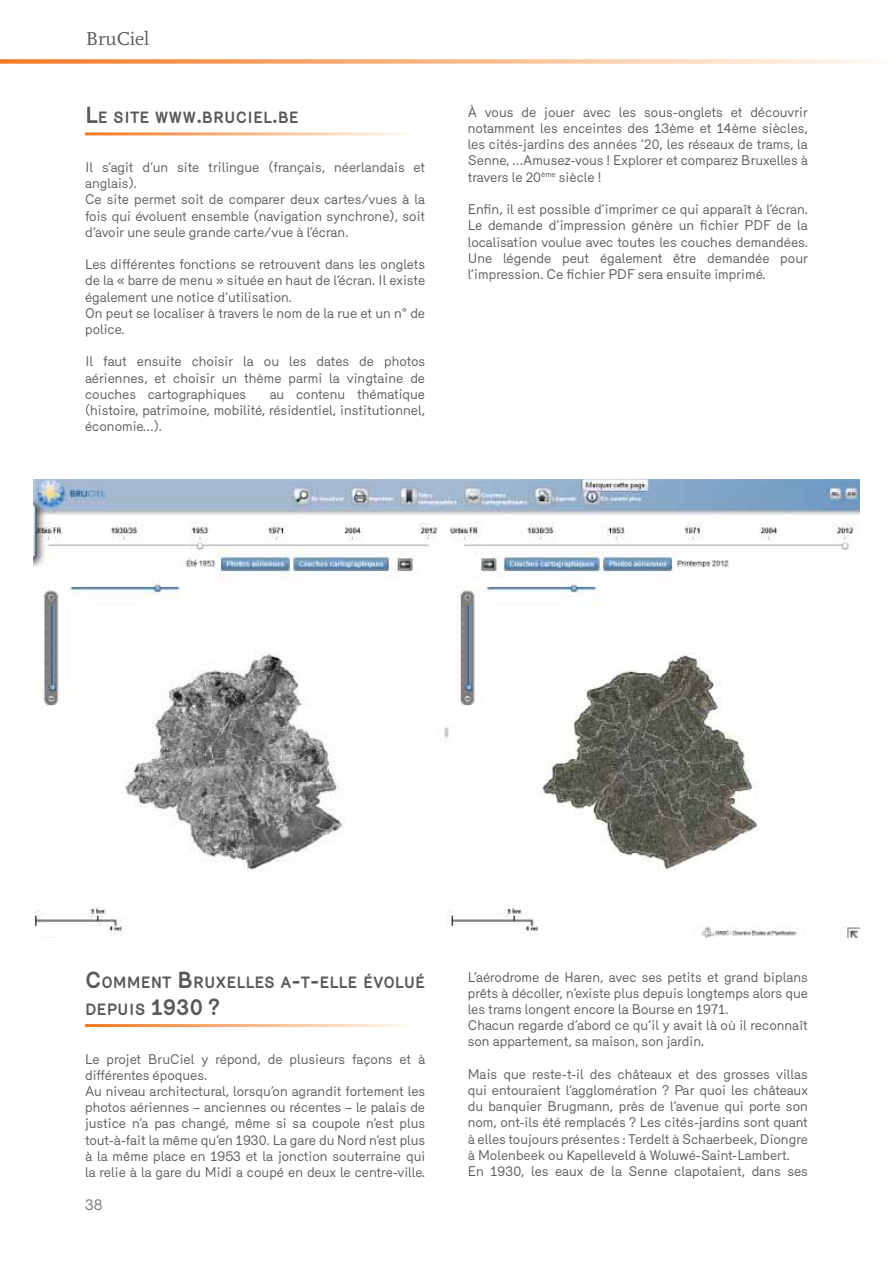
<style>
.page{position:relative;width:893px;height:1263px;background:#fff}
.page>*{position:absolute;margin:0;border:0;box-sizing:border-box;transform-origin:0 0}
.t1{font:19.5px "Scala LF";color:#58595b}
.t2{font:700 15.75px/27px "Mercury";color:#58595b}
.t3{font:15px "Mercury";color:#77787b}
.t4{font:13.5px/16.2px "Mercury";color:#58595b}
.s1{font-size:22.5px}
</style>
<div class="page">
<svg style="left:0;top:59px;width:875px;height:5px;background:#fabe93"></svg>
<img style="left:34px;top:479px;width:825px;height:459px">
<h1 class="t1" style="left:86px;top:28px;width:65px">BruCiel</h1>
<p class="t2" style="left:85px;top:104px;width:215px"><span class="s1">L</span>E SITE WWW<span class="s1">.</span>BRUCIEL<span class="s1">.</span>BE</p>
<p class="t4" style="left:85px;top:159px;width:342px">Il s’agit d’un site trilingue (français, néerlandais et anglais).<br>Ce site permet soit de comparer deux cartes/vues à la fois qui évoluent ensemble (navigation synchrone), soit d’avoir une seule grande carte/vue à l’écran.</p>
<p class="t4" style="left:85px;top:256px;width:342px">Les différentes fonctions se retrouvent dans les onglets de la « barre de menu » située en haut de l’écran. Il existe également une notice d’utilisation.<br>On peut se localiser à travers le nom de la rue et un n° de police.</p>
<p class="t4" style="left:85px;top:353px;width:342px;text-align:justify">Il faut ensuite choisir la ou les dates de photos aériennes, et choisir un thème parmi la vingtaine de couches cartographiques</p>
<p class="t4" style="left:85px;top:386px;width:342px;text-align:justify;text-indent:185px">au contenu thématique (histoire, patrimoine, mobilité, résidentiel, institutionnel, économie…).</p>
<p class="t4" style="left:468px;top:104px;width:342px;text-align:justify">À vous de jouer avec les sous-onglets et découvrir notamment les enceintes des 13ème et 14ème siècles, les cités-jardins des années ‘20, les réseaux de trams, la Senne, …Amusez-vous ! Explorer et comparez Bruxelles à travers le 20<sup>ème</sup> siècle !</p>
<p class="t4" style="left:468px;top:201px;width:342px;text-align:justify">Enfin, il est possible d’imprimer ce qui apparaît à l’écran.<br>Le demande d’impression génère un fichier PDF de la localisation voulue avec toutes les couches demandées.<br>Une légende peut également être demandée pour l’impression. Ce fichier PDF sera ensuite imprimé.</p>
<p class="t2" style="left:85px;top:969px;width:342px"><span class="s1">C</span>OMMENT <span class="s1">B</span> RUXELLES A<span class="s1">-</span>T<span class="s1">-</span>ELLE ÉVOLU É<br>DEPU IS <span class="s1">1930 ?</span></p>
<p class="t4" style="left:85px;top:1051px;width:342px">Le projet BruCiel y répond, de plusieurs façons et à différentes époques.<br>Au niveau architectural, lorsqu’on agrandit fortement les photos aériennes – anciennes ou récentes – le palais de justice n’a pas changé, même si sa coupole n’est plus tout-à-fait la même qu’en 1930. La gare du Nord n’est plus à la même place en 1953 et la jonction souterraine qui la relie à la gare du Midi a coupé en deux le centre-ville.</p>
<p class="t3" style="left:85px;top:1196px;width:19px">38</p>
<p class="t4" style="left:468px;top:968px;width:342px">L’aérodrome de Haren, avec ses petits et grand biplans prêts à décoller, n’existe plus depuis longtemps alors que les trams longent encore la Bourse en 1971.<br>Chacun regarde d’abord ce qu’il y avait là où il reconnaît son appartement, sa maison, son jardin.</p>
<p class="t4" style="left:468px;top:1066px;width:342px">Mais que reste-t-il des châteaux et des grosses villas qui entouraient l’agglomération ? Par quoi les châteaux du banquier Brugmann, près de l’avenue qui porte son nom, ont-ils été remplacés ? Les cités-jardins sont quant à elles toujours présentes : Terdelt à Schaerbeek, Diongre à Molenbeek ou Kapelleveld à Woluwé-Saint-Lambert.<br>En 1930, les eaux de la Senne clapotaient, dans ses</p>
</div>
